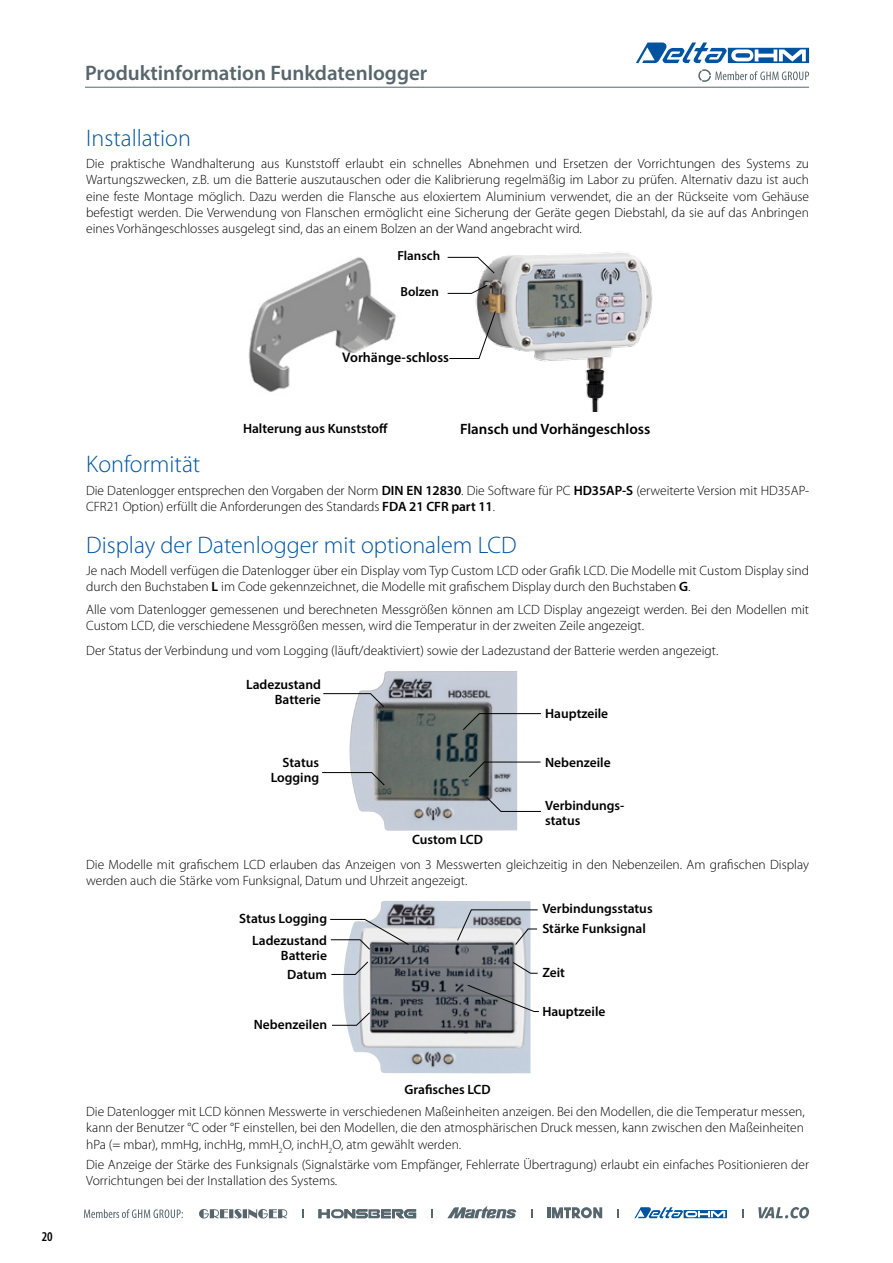
<style>
.page{position:relative;width:893px;height:1263px;background:#fff}
.page>*{position:absolute;margin:0;border:0;box-sizing:border-box;transform-origin:0 0}
.t1{font:300 24px "Myriad Pro";color:#00549f}
.t2{font:600 21px "Myriad Pro";color:#57666d}
.t3{font:600 15px "Myriad Pro";color:#000}
.t4{font:600 13.95px "Myriad Pro";color:#000}
.t5{font:300 13.5px/16.2px "Myriad Pro";color:#000}
.t6{font:600 13.5px/15.1px "Myriad Pro";color:#000;text-align:right}
.t7{font:600 condensed 13.5px "Myriad Pro";color:#000}
.t8{font:600 13.05px "Myriad Pro";color:#000}
.s1{font-weight:600}
</style>
<div class="page">
<svg style="left:636px;top:43px;width:173px;height:39px"></svg>
<svg style="left:634px;top:1207px;width:93px;height:11px"></svg>
<svg style="left:318px;top:1209px;width:98px;height:9px"></svg>
<svg style="left:447px;top:1206px;width:69px;height:12px"></svg>
<svg style="left:547px;top:1207px;width:55px;height:11px"></svg>
<svg style="left:199px;top:1209px;width:88px;height:10px"></svg>
<svg style="left:84px;top:1209px;width:99px;height:9px"></svg>
<svg style="left:758px;top:1207px;width:51px;height:11px"></svg>
<hr style="left:85px;top:87px;width:724px;height:1px;background:#57666d">
<img style="left:469px;top:252px;width:183px;height:159px">
<svg style="left:447px;top:257px;width:48px;height:17px"></svg>
<svg style="left:447px;top:285px;width:41px;height:9px"></svg>
<svg style="left:449px;top:311px;width:47px;height:48px"></svg>
<img style="left:248px;top:257px;width:149px;height:135px">
<img style="left:350px;top:671px;width:167px;height:160px">
<svg style="left:323px;top:693px;width:61px;height:14px"></svg>
<svg style="left:322px;top:772px;width:63px;height:14px"></svg>
<svg style="left:462px;top:713px;width:79px;height:17px"></svg>
<svg style="left:469px;top:761px;width:72px;height:17px"></svg>
<svg style="left:486px;top:797px;width:55px;height:15px"></svg>
<img style="left:343px;top:901px;width:187px;height:172px">
<svg style="left:330px;top:919px;width:79px;height:31px"></svg>
<svg style="left:331px;top:961px;width:38px;height:14px"></svg>
<svg style="left:332px;top:1012px;width:38px;height:14px"></svg>
<svg style="left:457px;top:909px;width:81px;height:36px"></svg>
<svg style="left:512px;top:962px;width:26px;height:12px"></svg>
<svg style="left:467px;top:984px;width:72px;height:28px"></svg>
<p class="t7" style="left:42px;top:1229px;width:13px">20</p>
<h2 class="t2" style="left:85px;top:59px;width:344px">Produktinformation Funkdatenlogger</h2>
<h1 class="t1" style="left:86px;top:124px;width:106px">Installation</h1>
<p class="t5" style="left:86px;top:156px;width:724px;text-align:justify">Die praktische Wandhalterung aus Kunststoff erlaubt ein schnelles Abnehmen und Ersetzen der Vorrichtungen des Systems zu Wartungszwecken, z.B. um die Batterie auszutauschen oder die Kalibrierung regelmäßig im Labor zu prüfen. Alternativ dazu ist auch eine feste Montage möglich. Dazu werden die Flansche aus eloxiertem Aluminium verwendet, die an der Rückseite vom Gehäuse befestigt werden. Die Verwendung von Flanschen ermöglicht eine Sicherung der Geräte gegen Diebstahl, da sie auf das Anbringen eines Vorhängeschlosses ausgelegt sind, das an einem Bolzen an der Wand angebracht wird.</p>
<p class="t8" style="left:397px;top:247px;width:44px">Flansch</p>
<p class="t8" style="left:400px;top:284px;width:40px">Bolzen</p>
<p class="t4" style="left:342px;top:349px;width:108px">Vorhänge-schloss</p>
<p class="t6" style="left:243px;top:421px;width:146px">Halterung aus Kunststoff</p>
<p class="t3" style="left:460px;top:420px;width:192px">Flansch und Vorhängeschloss</p>
<h1 class="t1" style="left:86px;top:451px;width:116px">Konformität</h1>
<p class="t5" style="left:86px;top:482px;width:724px">Die Datenlogger entsprechen den Vorgaben der Norm <span class="s1">DIN EN 12830</span>. Die Software für PC <span class="s1">HD35AP-S</span> (erweiterte Version mit HD35AP-<br>CFR21 Option) erfüllt die Anforderungen des Standards <span class="s1">FDA 21 CFR part 11</span>.</p>
<h1 class="t1" style="left:86px;top:531px;width:432px">Display der Datenlogger mit optionalem LCD</h1>
<p class="t5" style="left:86px;top:563px;width:724px">Je nach Modell verfügen die Datenlogger über ein Display vom Typ Custom LCD oder Grafik LCD. Die Modelle mit Custom Display sind durch den Buchstaben <span class="s1">L</span> im Code gekennzeichnet, die Modelle mit grafischem Display durch den Buchstaben <span class="s1">G</span>.</p>
<p class="t5" style="left:86px;top:601px;width:724px">Alle vom Datenlogger gemessenen und berechneten Messgrößen können am LCD Display angezeigt werden. Bei den Modellen mit<br>Custom LCD, die verschiedene Messgrößen messen, wird die Temperatur in der zweiten Zeile angezeigt.</p>
<p class="t5" style="left:86px;top:643px;width:634px">Der Status der Verbindung und vom Logging (läuft/deaktiviert) sowie der Ladezustand der Batterie werden angezeigt.</p>
<p class="t6" style="left:246px;top:676px;width:76px">Ladezustand<br>Batterie</p>
<p class="t6" style="left:545px;top:705px;width:65px">Hauptzeile</p>
<p class="t6" style="left:271px;top:755px;width:50px">Status<br>Logging</p>
<p class="t6" style="left:545px;top:755px;width:67px">Nebenzeile</p>
<p class="t6" style="left:545px;top:798px;width:81px;text-align:left">Verbindungs&shy;status</p>
<p class="t6" style="left:412px;top:831px;width:72px">Custom LCD</p>
<p class="t5" style="left:86px;top:856px;width:724px">Die Modelle mit grafischem LCD erlauben das Anzeigen von 3 Messwerten gleichzeitig in den Nebenzeilen. Am grafischen Display werden auch die Stärke vom Funksignal, Datum und Uhrzeit angezeigt.</p>
<p class="t6" style="left:239px;top:907px;width:89px;line-height:21.5px">Status Logging<br>Ladezustand</p>
<p class="t6" style="left:281px;top:945px;width:48px;line-height:18.9px;text-align:center">Batterie<br>Datum</p>
<p class="t6" style="left:542px;top:898px;width:112px;line-height:20.4px;text-align:left">Verbindungsstatus<br>Stärke Funksignal</p>
<p class="t6" style="left:542px;top:965px;width:24px">Zeit</p>
<p class="t6" style="left:542px;top:1004px;width:65px">Hauptzeile</p>
<p class="t6" style="left:254px;top:1016px;width:75px">Nebenzeilen</p>
<p class="t6" style="left:404px;top:1082px;width:88px">Grafisches LCD</p>
<p class="t5" style="left:86px;top:1104px;width:720px;text-align:justify">Die Datenlogger mit LCD können Messwerte in verschiedenen Maßeinheiten anzeigen. Bei den Modellen, die die Temperatur messen, kann der Benutzer °C oder °F einstellen, bei den Modellen, die den atmosphärischen Druck messen, kann zwischen den Maßeinheiten hPa (= mbar), mmHg, inchHg, mmH<sub>2</sub>O, inchH<sub>2</sub>O, atm gewählt werden.</p>
<p class="t5" style="left:86px;top:1157px;width:724px">Die Anzeige der Stärke des Funksignals (Signalstärke vom Empfänger, Fehlerrate Übertragung) erlaubt ein einfaches Positionieren der<br>Vorrichtungen bei der Installation des Systems.</p>
</div>
